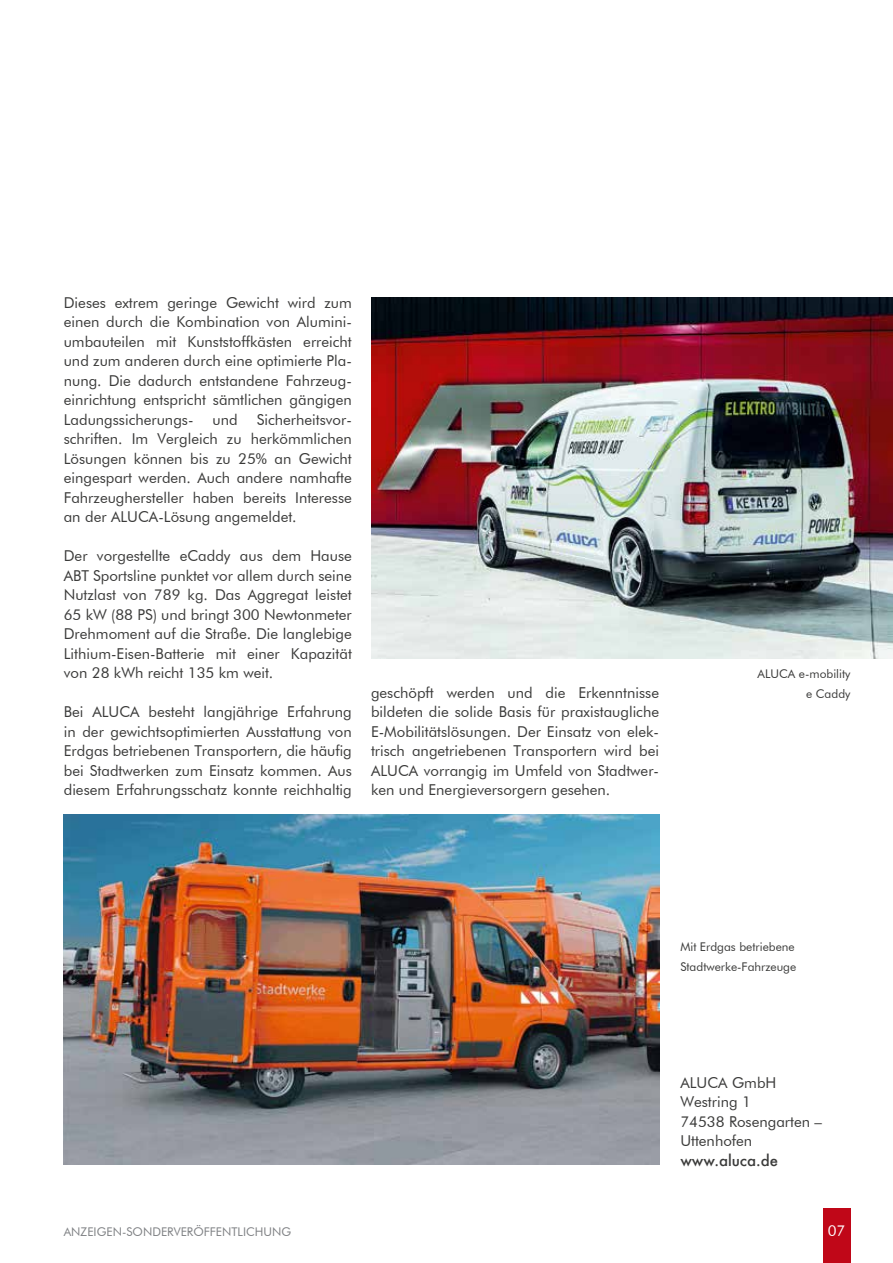
<style>
.page{position:relative;width:893px;height:1263px;background:#fff}
.page>*{position:absolute;margin:0;border:0;box-sizing:border-box;transform-origin:0 0}
.t1{font:15px/19.5px "Futura BT";color:#3b3b3a;text-align:justify}
.t2{font:500 15px "Futura";color:#3b3b3a}
.t3{font:15px "Futura BT";color:#fff}
.t4{font:12px/19.5px "Futura BT";color:#3b3b3a;text-align:right}
.t5{font:12px "Futura BT";color:#808285}
</style>
<div class="page">
<div style="left:823px;top:1208px;width:27px;height:55px;background:#c00718"></div>
<img style="left:371px;top:297px;width:522px;height:362px">
<img style="left:64px;top:814px;width:595px;height:350px">
<p class="t1" style="left:64px;top:292px;width:290px">Dieses extrem geringe Gewicht wird zum einen durch die Kombination von Alumini&shy;umbauteilen mit Kunststoffkästen erreicht und zum anderen durch eine optimierte Pla&shy;nung. Die dadurch entstandene Fahrzeug&shy;einrichtung entspricht sämtlichen gängigen Ladungssicherungs-</p>
<p class="t1" style="left:64px;top:409px;width:290px;text-indent:193px">Sicherheitsvor&shy;schriften. Im Vergleich zu herkömmlichen Lösungen können bis zu 25% an Gewicht eingespart werden. Auch andere namhafte Fahrzeughersteller haben bereits Interesse an der ALUCA-Lösung angemeldet.</p>
<p class="t1" style="left:64px;top:546px;width:290px">Der vorgestellte eCaddy aus dem Hause ABT Sportsline punktet vor allem durch seine Nutzlast von 789 kg. Das Aggregat leistet 65 kW (88 PS) und bringt 300 Newtonmeter Drehmoment auf die Straße. Die langlebige Lithium-Eisen-Batterie mit einer Kapazität von 28 kWh reicht 135 km weit.</p>
<p class="t1" style="left:64px;top:702px;width:290px">Bei ALUCA besteht langjährige Erfahrung in der gewichtsoptimierten Ausstattung von Erdgas betriebenen Transportern, die häufig bei Stadtwerken zum Einsatz kommen. Aus diesem Erfahrungsschatz konnte reichhaltig</p>
<p class="t1" style="left:213px;top:409px;width:27px">und</p>
<p class="t1" style="left:371px;top:682px;width:290px">geschöpft werden und die Erkenntnisse bildeten die solide Basis für praxistaugliche E-Mobilitätslösungen. Der Einsatz von elek&shy;trisch angetriebenen Transportern wird bei ALUCA vorrangig im Umfeld von Stadtwer&shy;ken und Energieversorgern gesehen.</p>
<p class="t4" style="left:758px;top:664px;width:94px">ALUCA e-mobility e Caddy</p>
<p class="t5" style="left:64px;top:1224px;width:229px">ANZEIGEN-SONDERVERÖFFENTLICHUNG</p>
<p class="t4" style="left:680px;top:937px;width:117px;text-align:left">Mit Erdgas betriebene<br>Stadtwerke-Fahrzeuge</p>
<p class="t1" style="left:680px;top:1073px;width:143px;text-align:left">ALUCA GmbH<br>Westring 1<br>74538 Rosengarten –<br>Uttenhofen</p>
<p class="t2" style="left:680px;top:1150px;width:99px">www.aluca.de</p>
<p class="t3" style="left:828px;top:1222px;width:19px">07</p>
</div>
